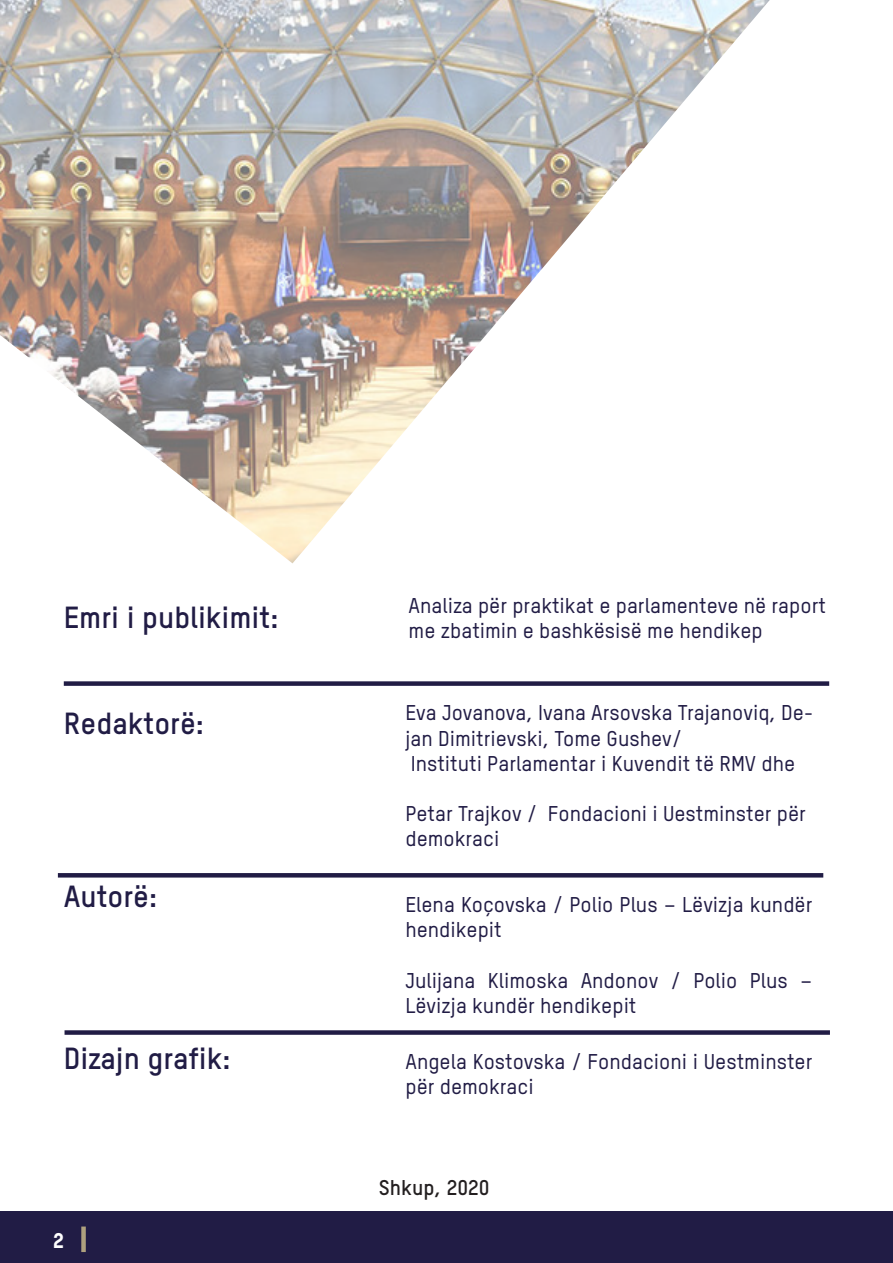
<style>
.page{position:relative;width:893px;height:1263px;background:#fff}
.page>*{position:absolute;margin:0;border:0;box-sizing:border-box;transform-origin:0 0}
.t1{font:700 30px "Oxfam TSTARPRO";color:#211c45}
.t2{font:500 21px/25.2px "Oxfam TSTARPRO";color:#211c45}
.t3{font:700 21px "Oxfam TSTARPRO";color:#231f20}
.t4{font:21px "Oxfam TSTARPRO Headline";color:#fff}
</style>
<div class="page">
<img style="left:0;top:0;width:770px;height:563px">
<div style="left:64px;top:681px;width:765px;height:5px;background:#211c45"></div>
<svg style="left:58px;top:873px;width:765px;height:4px;background:#241f48"></svg>
<div style="left:0;top:1212px;width:893px;height:51px;background:#211c45"></div>
<div style="left:81px;top:1226px;width:5px;height:26px;background:#afa17e"></div>
<div style="left:65px;top:1030px;width:765px;height:5px;background:#211c45"></div>
<p class="t1" style="left:64px;top:599px;width:216px">Emri i publikimit:</p>
<p class="t1" style="left:64px;top:705px;width:142px">Redaktorë:</p>
<p class="t1" style="left:64px;top:878px;width:95px">Autorë:</p>
<p class="t1" style="left:64px;top:1040px;width:168px">Dizajn grafik:</p>
<p class="t4" style="left:53px;top:1227px;width:12px">2</p>
<p class="t2" style="left:409px;top:592px;width:419px">Analiza për praktikat e parlamenteve në raport me zbatimin e bashkësisë me hendikep</p>
<p class="t2" style="left:405px;top:700px;width:410px">Eva Jovanova, Ivana Arsovska Trajanoviq, De&shy;jan Dimitrievski, Tome Gushev/</p>
<p class="t2" style="left:411px;top:750px;width:386px">Instituti Parlamentar i Kuvendit të RMV dhe</p>
<p class="t2" style="left:405px;top:801px;width:402px">Petar Trajkov / Fondacioni i Uestminster për demokraci</p>
<p class="t2" style="left:405px;top:892px;width:409px">Elena Koçovska / Polio Plus – Lëvizja kundër hendikepit</p>
<p class="t2" style="left:405px;top:967px;width:408px">Julijana Klimoska Andonov / Polio Plus –<br>Lëvizja kundër hendikepit</p>
<p class="t2" style="left:405px;top:1049px;width:408px">Аngela Kostovska / Fondacioni i Uestminster për demokraci</p>
<p class="t3" style="left:379px;top:1174px;width:112px">Shkup, 2020</p>
</div>
